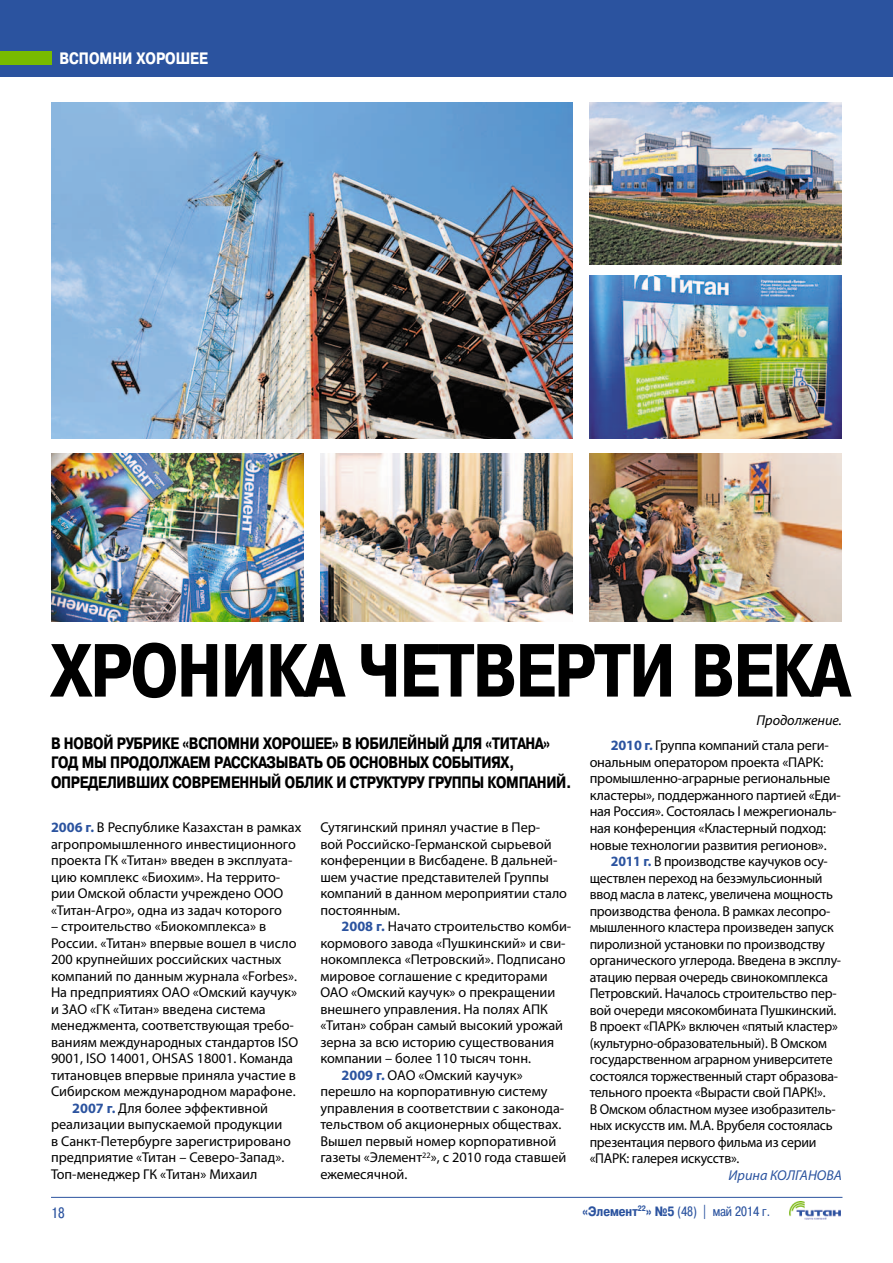
<style>
.page{position:relative;width:893px;height:1263px;background:#fff}
.page>*{position:absolute;margin:0;border:0;box-sizing:border-box;transform-origin:0 0}
.t1{font:700 75px "Pragmatica Condensed Cyr";letter-spacing:-.015em;color:#000}
.t2{font:700 16.5px/19.8px "Pragmatica Condensed Cyr";letter-spacing:-.015em;color:#000}
.t3{font:700 16.5px "Pragmatica Condensed Cyr";color:#fff}
.t4{font:15px "Pragmatica Condensed Cyr";color:#2b539f}
.t5{font:14.25px/16.5px "Myriad Pro";letter-spacing:-.005em;color:#000}
.t6{font:italic 14.25px "Myriad Pro";color:#2b539f}
.t7{font:italic 14.25px "Myriad Pro";color:#000}
.t8{font:13.5px "Pragmatica Condensed Cyr";color:#2b539f}
.s1{font-weight:700;color:#2b539f}
.s2{font-weight:700}
</style>
<div class="page">
<div style="left:0;top:0;width:893px;height:77px;background:#2b539f"></div>
<div style="left:0;top:51px;width:51px;height:13px;background:#78bb00"></div>
<hr style="left:51px;top:1197px;width:791px;height:1px;background:#2b539f">
<img style="left:790px;top:1201px;width:51px;height:18px">
<img style="left:51px;top:102px;width:522px;height:337px">
<img style="left:590px;top:102px;width:252px;height:162px">
<img style="left:590px;top:276px;width:252px;height:163px">
<img style="left:51px;top:453px;width:252px;height:169px">
<img style="left:590px;top:453px;width:252px;height:169px">
<img style="left:320px;top:453px;width:253px;height:169px">
<p class="t3" style="left:60px;top:49px;width:140px">вспомни хорошее</p>
<h1 class="t1" style="left:51px;top:629px;width:800px">Хроника четверти века</h1>
<p class="t7" style="left:756px;top:711px;width:87px">Продолжение.</p>
<p class="t2" style="left:51px;top:733px;width:501px">В новой рубрике «Вспомни хорошее» в юбилейный для «Титана» год мы продолжаем рассказывать об основных событиях, определ</p>
<p class="t5" style="left:590px;top:737px;width:253px;text-indent:21px"><span class="s1">2010 г.</span> Группа компаний стала реги&shy;ональным оператором проекта «ПАРК: промышленно-аграрные региональные кластеры», поддержанного партией «Еди&shy;ная Россия». Состоялась I межрегиональ&shy;ная конференция «Кластерный подход: новые технологии развития регионов».</p>
<p class="t5" style="left:590px;top:853px;width:253px;text-indent:21px"><span class="s1">2011 г.</span> В производстве каучуков осу&shy;ществлен переход на безэмульсионный ввод масла в латекс, увеличена мощность производства фенола. В рамках лесопро&shy;мышленного кластера произведен запуск пиролизной установки по производству органического углерода. Введена в эксплу&shy;атацию первая очередь свинокомплекса Петровский. Началось строительство пер&shy;вой очереди мясокомбината Пушкинский.<br>В проект «ПАРК» включен «пятый кластер» (культурно-образовательный). В Омском государственном аграрном университете состоялся торжественный старт образова&shy;тельного проекта «Вырасти свой ПАРК!».<br>В Омском областном музее изобразитель&shy;ных искусств им. М.А. Врубеля состоялась презентация первого фильма из серии «ПАРК: галерея искусств».</p>
<p class="t6" style="left:729px;top:1166px;width:115px">Ирина КОЛГАНОВА</p>
<p class="t2" style="left:117px;top:773px;width:457px">ивших современный облик и структуру Группы компаний.</p>
<p class="t5" style="left:51px;top:819px;width:252px"><span class="s1">2006 г.</span> В Республике Казахстан в рамках агропромышленного инвестиционного проекта ГК «Титан» введен в эксплуата&shy;цию комплекс «Биохим». На террито&shy;рии Омской области учреждено ООО «Титан-Агро», одна из задач которого</p>
<p class="t5" style="left:51px;top:918px;width:217px">– строительство «Биокомплекса» в</p>
<p class="t5" style="left:51px;top:934px;width:247px">России. «Титан» впервые вошел в число</p>
<p class="t5" style="left:51px;top:951px;width:232px">200 крупнейших российских частных</p>
<p class="t5" style="left:51px;top:967px;width:248px">компаний по данным журнала «Forbes».</p>
<p class="t5" style="left:51px;top:984px;width:248px">На предприятиях ОАО «Омский каучук»</p>
<p class="t5" style="left:51px;top:1000px;width:216px">и ЗАО «ГК «Титан» введена система</p>
<p class="t5" style="left:51px;top:1017px;width:244px">менеджмента, соответствующая требо-</p>
<p class="t5" style="left:51px;top:1033px;width:249px">ваниям международных стандартов ISO</p>
<p class="t5" style="left:51px;top:1050px;width:244px">9001, ISO 14001, OHSAS 18001. Команда</p>
<p class="t5" style="left:51px;top:1066px;width:247px">титановцев впервые приняла участие в</p>
<p class="t5" style="left:51px;top:1083px;width:246px">Сибирском международном марафоне.</p>
<p class="t5" style="left:72px;top:1099px;width:197px"><span class="s1">2007 г.</span> Для более эффективной</p>
<p class="t5" style="left:51px;top:1116px;width:233px">реализации выпускаемой продукции</p>
<p class="t5" style="left:51px;top:1132px;width:241px">в Санкт-Петербурге зарегистрировано</p>
<p class="t5" style="left:51px;top:1149px;width:235px">предприятие «Титан – Северо-Запад».</p>
<p class="t5" style="left:51px;top:1165px;width:208px">Топ-менеджер ГК «Титан» Михаил</p>
<p class="t5" style="left:320px;top:819px;width:248px">Сутягинский принял участие в Пер-<br>вой Российско-Германской сырьевой конференции в Висбадене. В дальней&shy;шем участие представителей Группы компаний в данном мероприятии стало постоянным.</p>
<p class="t5" style="left:342px;top:918px;width:231px"><span class="s1">2008 г.</span> Начато строительство комби-</p>
<p class="t5" style="left:320px;top:934px;width:247px">кормового завода «Пушкинский» и сви-</p>
<p class="t5" style="left:320px;top:951px;width:247px">нокомплекса «Петровский». Подписано</p>
<p class="t5" style="left:320px;top:967px;width:229px">мировое соглашение с кредиторами</p>
<p class="t5" style="left:320px;top:984px;width:237px">ОАО «Омский каучук» о прекращении</p>
<p class="t5" style="left:320px;top:1000px;width:229px">внешнего управления. На полях АПК</p>
<p class="t5" style="left:320px;top:1017px;width:244px">«Титан» собран самый высокий урожай</p>
<p class="t5" style="left:320px;top:1033px;width:235px">зерна за всю историю существования</p>
<p class="t5" style="left:320px;top:1050px;width:212px">компании – более 110 тысяч тонн.</p>
<p class="t5" style="left:342px;top:1066px;width:183px"><span class="s1">2009 г.</span> ОАО «Омский каучук»</p>
<p class="t5" style="left:320px;top:1083px;width:229px">перешло на корпоративную систему</p>
<p class="t5" style="left:320px;top:1099px;width:245px">управления в соответствии с законода-</p>
<p class="t5" style="left:320px;top:1116px;width:243px">тельством об акционерных обществах.</p>
<p class="t5" style="left:320px;top:1132px;width:237px">Вышел первый номер корпоративной</p>
<p class="t5" style="left:320px;top:1149px;width:248px">газеты «Элемент<sup>22</sup>», с 2010 года ставшей</p>
<p class="t5" style="left:320px;top:1165px;width:89px">ежемесячной.</p>
<p class="t4" style="left:51px;top:1204px;width:15px">18</p>
<p class="t8" style="left:582px;top:1203px;width:189px"><span class="s2">«Элемент</span><sup>22</sup><span class="s2">» №5</span> (48) | май 2014 г.</p>
</div>
